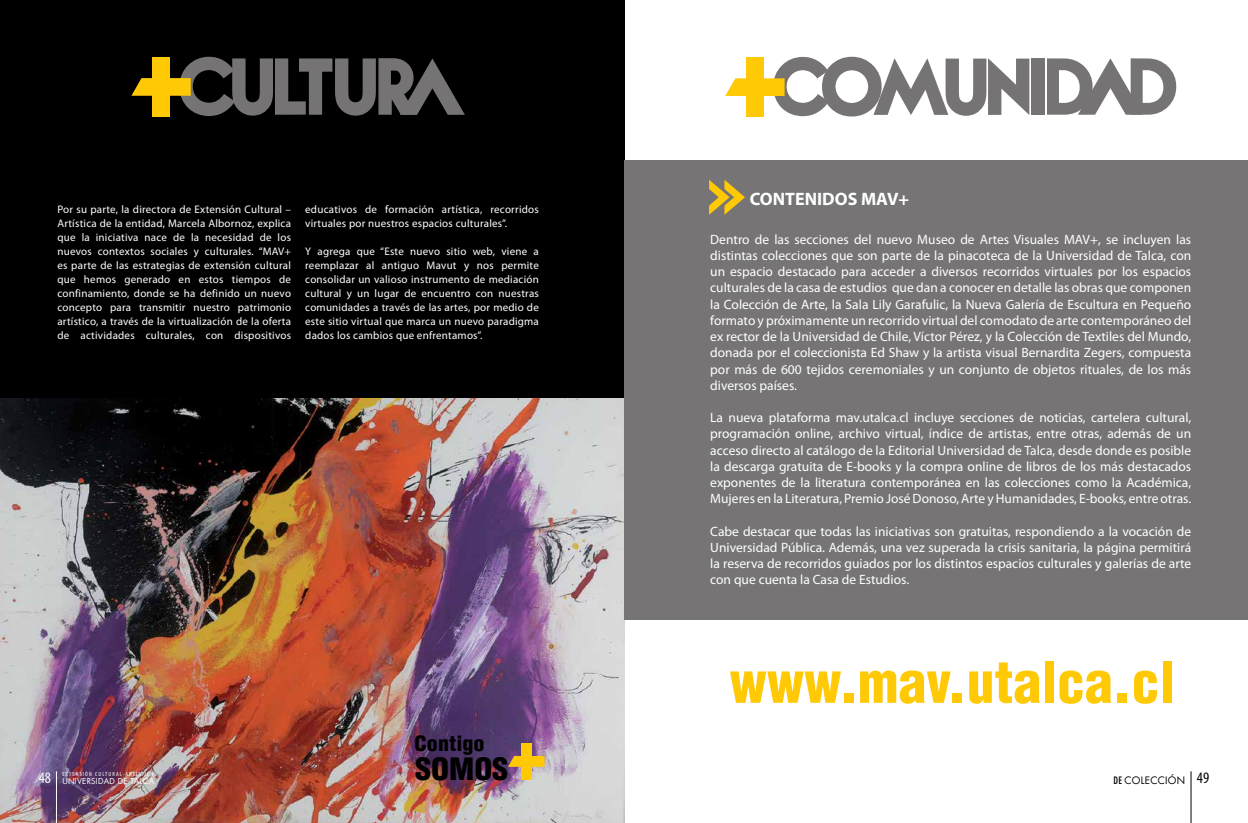
<style>
.page{position:relative;width:1248px;height:823px;background:#fff}
.page>*{position:absolute;margin:0;border:0;box-sizing:border-box;transform-origin:0 0}
.t1{font:900 condensed 30px "Helvetica";color:#000;scale:1.08 1}
.t2{font:900 condensed 20.6px "Helvetica";color:#000;scale:1.08 1}
.t3{font:700 18px "Myriad Pro";color:#fff}
.t4{font:condensed 16px "Myriad Pro";color:#000}
.t5{font:condensed 16px "Myriad Pro";color:#fff}
.t6{font:13.5px/16.2px "Myriad Pro";color:#fff;text-align:justify}
.t7{font:11px/14px "Myriad Pro";letter-spacing:.02em;color:#fff;text-align:justify}
.t8{font:10px "Futura LT";letter-spacing:.025em;color:#000}
.t9{font:8px "Futura LT";letter-spacing:.025em;color:#fff}
.t10{font:condensed 6px "Myriad Pro";letter-spacing:.19em;color:#fff}
.s1{font-stretch:condensed}
</style>
<div class="page">
<hr style="left:1190px;top:770px;width:1px;height:52px;background:#000">
<div style="left:0;top:0;width:624px;height:822px;background:#000"></div>
<img style="left:0;top:398px;width:624px;height:424px">
<div style="left:624px;top:160px;width:623px;height:459px;background:#767474"></div>
<svg style="left:131px;top:57px;width:334px;height:59px"></svg>
<div style="left:1031px;top:59px;width:13px;height:56px;background:#757373"></div>
<svg style="left:1047px;top:58px;width:129px;height:57px"></svg>
<div style="left:746px;top:57px;width:17px;height:60px;background:#ffc905"></div>
<svg style="left:725px;top:57px;width:304px;height:59px"></svg>
<svg style="left:730px;top:671px;width:110px;height:31px"></svg>
<div style="left:843px;top:692px;width:10px;height:10px;background:#ffc905"></div>
<svg style="left:860px;top:670px;width:90px;height:33px"></svg>
<div style="left:952px;top:692px;width:10px;height:10px;background:#ffc905"></div>
<svg style="left:969px;top:662px;width:70px;height:41px"></svg>
<div style="left:1044px;top:660px;width:9px;height:42px;background:#ffc905"></div>
<svg style="left:1059px;top:670px;width:52px;height:33px"></svg>
<div style="left:1117px;top:692px;width:9px;height:10px;background:#ffc905"></div>
<svg style="left:1134px;top:670px;width:22px;height:33px"></svg>
<div style="left:1162px;top:660px;width:9px;height:42px;background:#ffc905"></div>
<div style="left:521px;top:742px;width:10px;height:37px;background:#ffc905"></div>
<svg style="left:508px;top:755px;width:36px;height:11px"></svg>
<svg style="left:709px;top:180px;width:36px;height:35px"></svg>
<hr style="left:56px;top:770px;width:1px;height:52px;background:#fff">
<p class="t7" style="left:57px;top:201px;width:235px">Por su parte, la directora de Extensión Cultural – Artística de la entidad, Marcela Albornoz, explica que la iniciativa nace de la necesidad de los nuevos contextos sociales y culturales. “MAV+ es parte de las estrategias de extensión cultural que hemos generado en estos tiempos de confinamiento, donde se ha definido un nuevo concepto para transmitir nuestro patrimonio artístico, a través de la virtualización de la oferta de actividades culturales, con dispositivos</p>
<p class="t7" style="left:305px;top:202px;width:235px">educativos de formación artística, recorridos virtuales por nuestros espacios culturales”.</p>
<p class="t7" style="left:305px;top:244px;width:235px">Y agrega que “Este nuevo sitio web, viene a reemplazar al antiguo Mavut y nos permite consolidar un valioso instrumento de mediación cultural y un lugar de encuentro con nuestras comunidades a través de las artes, por medio de este sitio virtual que marca un nuevo paradigma dados los cambios que enfrentamos”.</p>
<p class="t5" style="left:39px;top:767px;width:14px">48</p>
<p class="t10" style="left:62px;top:769px;width:92px">EXTENSIÓN CULTURAL-ARTÍSTICA</p>
<p class="t9" style="left:62px;top:775px;width:93px">UNIVERSIDAD DE TALCA</p>
<h2 class="t2" style="left:414px;top:730px;width:66px">Contigo</h2>
<h1 class="t1" style="left:415px;top:749px;width:88px">SOMOS</h1>
<h3 class="t3" style="left:749px;top:187px;width:161px">CONTENIDOS MAV+</h3>
<p class="t6" style="left:710px;top:231px;width:482px">Dentro de las secciones del nuevo Museo de Artes Visuales MAV+, se incluyen las distintas colecciones que son parte de la pinacoteca de la Universidad de Talca, con un espacio destacado para acceder a diversos recorridos virtuales por los espacios culturales de la casa de estudios que dan a conocer en detalle las obras que componen la Colección de Arte, la Sala Lily Garafulic, la Nueva Galería de Escultura en Pequeño formato y próximamente un recorrido virtual del comodato de arte contemporáneo del ex rector de la Universidad de Chile, Víctor Pérez, y la Colección de Textiles del Mundo, donada por el coleccionista Ed Shaw y la artista visual Bernardita Zegers, compuesta por más de 600 tejidos ceremoniales y un conjunto de objetos rituales, de los más diversos países.</p>
<p class="t6" style="left:710px;top:409px;width:482px">La nueva plataforma mav.utalca.cl incluye secciones de noticias, cartelera cultural, programación online, archivo virtual, índice de artistas, entre otras, además de un acceso directo al catálogo de la Editorial Universidad de Talca, desde donde es posible la descarga gratuita de E-books y la compra online de libros de los más destacados exponentes de la literatura contemporánea en las colecciones como la Académica, Mujeres en la Literatura, Premio José Donoso, Arte y Humanidades, E-books, entre otras.</p>
<p class="t6" style="left:710px;top:522px;width:482px">Cabe destacar que todas las iniciativas son gratuitas, respondiendo a la vocación de Universidad Pública. Además, una vez superada la crisis sanitaria, la página permitirá la reserva de recorridos guiados por los distintos espacios culturales y galerías de arte con que cuenta la Casa de Estudios.</p>
<p class="t8" style="left:1113px;top:773px;width:73px"><span class="s1">DE</span> COLECCIÓN</p>
<p class="t4" style="left:1196px;top:767px;width:14px">49</p>
</div>
